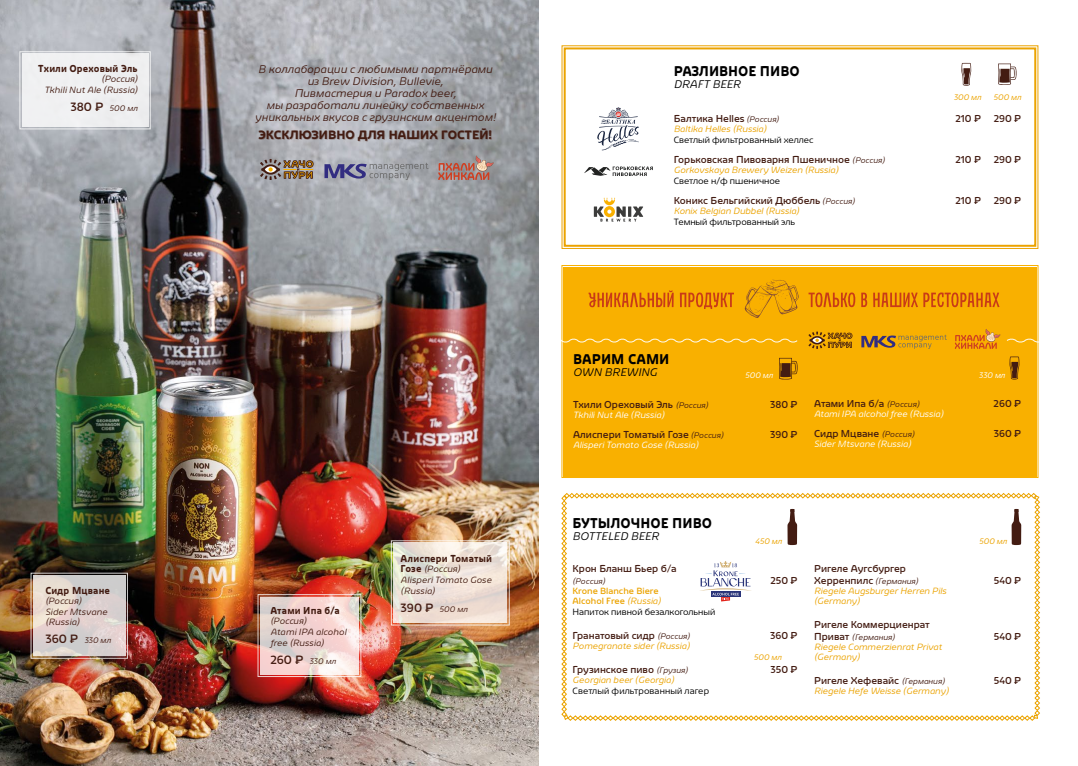
<style>
.page{position:relative;width:1078px;height:766px;background:#fff}
.page>*{position:absolute;margin:0;border:0;box-sizing:border-box;transform-origin:0 0}
.t1{font:700 14px "Hachoipury";color:#000}
.t2{font:12px "Hachoipury Shadow";color:#431c12}
.t3{font:italic 300 11px/12px "Hachoipury";letter-spacing:.005em;color:#431c12;text-align:center}
.t4{font:italic 300 11px "Hachoipury";letter-spacing:.005em;color:#000}
.t5{font:10px/12px "Hachoipury";color:#431c12}
.t6{font:700 10px "Hachoipury";letter-spacing:.015em;color:#431c12}
.t7{font:italic 300 9px/10px "Hachoipury";color:#eba300}
.t8{font:italic 300 9px/11px "Hachoipury";letter-spacing:.015em;color:#431c12}
.t9{font:300 9px "Hachoipury";color:#000}
.t10{font:italic 300 9px "Hachoipury";color:#fff}
.t11{font:9px/10px "Hachoipury";color:#eba300}
.t12{font:italic 300 8px "Hachoipury";color:#431c12}
.t13{font:italic 300 8px "Hachoipury";color:#eba300}
.t14{font:italic 300 8px "Hachoipury";color:#fff}
.s1{font-weight:400;font-style:normal;font-size:12px}
.s2{font-weight:700;font-style:normal;font-size:10px}
.s3{font-weight:300;font-style:italic;font-size:8px}
.s4{font-weight:300;font-style:italic}
.s5{font-weight:400;font-style:normal;font-size:10px}
</style>
<div class="page">
<img style="left:0;top:0;width:538px;height:765px">
<svg style="left:30px;top:572px;width:98px;height:87px;background:#d1c5c0"></svg>
<div style="left:33px;top:575px;width:92px;height:81px;border:2px solid #fff"></div>
<svg style="left:257px;top:593px;width:104px;height:84px;background:#eacdc9"></svg>
<div style="left:260px;top:596px;width:99px;height:78px;border:2px solid #fff"></div>
<svg style="left:390px;top:540px;width:120px;height:85px;background:#e7d9cc"></svg>
<div style="left:393px;top:542px;width:114px;height:80px;border:2px solid #fff"></div>
<svg style="left:19px;top:51px;width:132px;height:79px"></svg>
<div style="left:22px;top:54px;width:126px;height:73px;border:2px solid #fff"></div>
<div style="left:561px;top:265px;width:477px;height:213px;background:#f9b000"></div>
<div style="left:564px;top:268px;width:471px;height:207px;border:1px solid #f8b000"></div>
<svg style="left:808px;top:331px;width:44px;height:18px"></svg>
<svg style="left:861px;top:334px;width:85px;height:15px"></svg>
<svg style="left:778px;top:358px;width:19px;height:21px"></svg>
<svg style="left:1009px;top:356px;width:10px;height:23px"></svg>
<svg style="left:260px;top:159px;width:53px;height:21px"></svg>
<svg style="left:324px;top:163px;width:104px;height:17px;background:#8b8ca0"></svg>
<svg style="left:438px;top:155px;width:55px;height:25px"></svg>
<svg style="left:561px;top:337px;width:237px;height:6px"></svg>
<svg style="left:588px;top:290px;width:145px;height:19px;background:#e88707"></svg>
<svg style="left:744px;top:279px;width:54px;height:39px;background:#e8a206"></svg>
<svg style="left:808px;top:292px;width:191px;height:15px;background:#e58009"></svg>
<svg style="left:954px;top:329px;width:85px;height:20px;background:#f1a213"></svg>
<svg style="left:561px;top:45px;width:477px;height:204px"></svg>
<div style="left:563px;top:47px;width:472px;height:200px;border:2px solid #eba300"></div>
<svg style="left:584px;top:166px;width:68px;height:10px"></svg>
<svg style="left:593px;top:198px;width:50px;height:23px"></svg>
<svg style="left:997px;top:64px;width:19px;height:21px"></svg>
<svg style="left:961px;top:63px;width:10px;height:23px"></svg>
<svg style="left:596px;top:107px;width:43px;height:43px"></svg>
<svg style="left:561px;top:493px;width:478px;height:227px"></svg>
<p class="t6" style="left:38px;top:63px;width:101px">Тхили Ореховый Эль</p>
<p class="t8" style="left:44px;top:74px;width:95px;text-align:right">(Россия)<br>Tkhili Nut Ale (Russia)</p>
<p class="t12" style="left:70px;top:104px;width:69px"><span class="s1">380 ¤</span> 500 мл</p>
<p class="t6" style="left:45px;top:585px;width:66px">Сидр Мцване</p>
<p class="t8" style="left:45px;top:596px;width:64px">(Россия)<br>Sider Mtsvane</p>
<p class="t8" style="left:45px;top:617px;width:36px">(Russia)</p>
<p class="t12" style="left:45px;top:636px;width:67px"><span class="s1">360 ¤</span> 330 мл</p>
<p class="t3" style="left:255px;top:64px;width:242px">В коллаборации с любимыми партнёрами из Brew Division, Bullevie,<br>Пивмастерия и Paradox beer,<br>мы разработали линейку собственных уникальных вкусов с грузинским акцентом!</p>
<p class="t2" style="left:258px;top:128px;width:235px">ЭКСКЛЮЗИВНО ДЛЯ НАШИХ ГОСТЕЙ!</p>
<p class="t6" style="left:270px;top:605px;width:71px">Атами Ипа б/а</p>
<p class="t8" style="left:270px;top:616px;width:77px">(Россия)<br>Atami IPA alcohol free (Russia)</p>
<p class="t12" style="left:270px;top:657px;width:67px"><span class="s1">260 ¤</span> 330 мл</p>
<p class="t6" style="left:400px;top:552px;width:93px">Алиспери Томатый</p>
<p class="t8" style="left:400px;top:563px;width:92px"><span class="s2">Гозе</span> (Россия)<br>Alisperi Tomato Gose (Russia)</p>
<p class="t12" style="left:400px;top:604px;width:69px"><span class="s1">390 ¤</span> 500 мл</p>
<h1 class="t1" style="left:673px;top:63px;width:127px">РАЗЛИВНОЕ ПИВО</h1>
<p class="t4" style="left:673px;top:78px;width:68px">DRAFT BEER</p>
<p class="t13" style="left:953px;top:92px;width:29px">300 мл</p>
<p class="t13" style="left:993px;top:92px;width:29px">500 мл</p>
<p class="t5" style="left:673px;top:112px;width:107px">Балтика Helles <span class="s3">(Россия)</span></p>
<p class="t5" style="left:955px;top:112px;width:27px">210 ¤</p>
<p class="t5" style="left:993px;top:112px;width:29px">290 ¤</p>
<p class="t7" style="left:673px;top:124px;width:94px">Baltika Helles (Russia)</p>
<p class="t9" style="left:673px;top:134px;width:141px">Светлый фильтрованный хеллес</p>
<p class="t5" style="left:673px;top:153px;width:213px">Горьковская Пивоварня Пшеничное <span class="s3">(Россия)</span></p>
<p class="t5" style="left:955px;top:153px;width:27px">210 ¤</p>
<p class="t5" style="left:993px;top:153px;width:29px">290 ¤</p>
<p class="t7" style="left:673px;top:165px;width:166px">Gorkovskaya Brewery Weizen (Russia)</p>
<p class="t9" style="left:673px;top:175px;width:108px">Светлое н/ф пшеничное</p>
<p class="t5" style="left:673px;top:194px;width:183px">Коникс Бельгийский Дюббель <span class="s3">(Россия)</span></p>
<p class="t5" style="left:955px;top:194px;width:27px">210 ¤</p>
<p class="t5" style="left:993px;top:194px;width:29px">290 ¤</p>
<p class="t7" style="left:673px;top:206px;width:127px">Konix Belgian Dubbel (Russia)</p>
<p class="t9" style="left:673px;top:216px;width:123px">Темный фильтрованный эль</p>
<h1 class="t1" style="left:573px;top:351px;width:98px">ВАРИМ САМИ</h1>
<p class="t4" style="left:573px;top:366px;width:86px">OWN BREWING</p>
<p class="t5" style="left:573px;top:398px;width:136px">Тхили Ореховый Эль <span class="s3">(Россия)</span></p>
<p class="t5" style="left:770px;top:398px;width:29px">380 ¤</p>
<p class="t10" style="left:573px;top:410px;width:93px">Tkhili Nut Ale (Russia)</p>
<p class="t5" style="left:573px;top:428px;width:152px">Алиспери Томатый Гозе <span class="s3">(Россия)</span></p>
<p class="t5" style="left:770px;top:428px;width:29px">390 ¤</p>
<p class="t10" style="left:573px;top:440px;width:127px">Alisperi Tomato Gose (Russia)</p>
<p class="t14" style="left:745px;top:371px;width:29px">500 мл</p>
<p class="t14" style="left:978px;top:371px;width:28px">330 мл</p>
<p class="t5" style="left:814px;top:398px;width:107px">Атами Ипа б/а <span class="s3">(Россия)</span></p>
<p class="t5" style="left:993px;top:398px;width:29px">260 ¤</p>
<p class="t10" style="left:814px;top:409px;width:131px">Atami IPA alcohol free (Russia)</p>
<p class="t5" style="left:814px;top:428px;width:102px">Сидр Мцване <span class="s3">(Россия)</span></p>
<p class="t5" style="left:993px;top:428px;width:29px">360 ¤</p>
<p class="t10" style="left:814px;top:439px;width:98px">Sider Mtsvane (Russia)</p>
<h1 class="t1" style="left:572px;top:515px;width:141px">БУТЫЛОЧНОЕ ПИВО</h1>
<p class="t4" style="left:572px;top:530px;width:88px">BOTTELED BEER</p>
<p class="t5" style="left:572px;top:562px;width:106px">Крон Бланш Бьер б/а</p>
<p class="t12" style="left:572px;top:576px;width:34px">(Россия)</p>
<p class="t5" style="left:770px;top:574px;width:29px">250 ¤</p>
<p class="t11" style="left:572px;top:585px;width:90px">Krone Blanche Biere<br>Alcohol Free <span class="s4">(Russia)</span></p>
<p class="t9" style="left:572px;top:606px;width:144px">Напиток пивной безалкогольный</p>
<p class="t5" style="left:572px;top:629px;width:119px">Гранатовый сидр <span class="s3">(Россия)</span></p>
<p class="t5" style="left:769px;top:629px;width:29px">360 ¤</p>
<p class="t7" style="left:572px;top:641px;width:119px">Pomegranate sider (Russia)</p>
<p class="t5" style="left:572px;top:663px;width:117px">Грузинское пиво <span class="s3">(Грузия)</span></p>
<p class="t5" style="left:770px;top:663px;width:28px">350 ¤</p>
<p class="t7" style="left:572px;top:675px;width:103px">Georgian beer (Georgia)</p>
<p class="t9" style="left:572px;top:685px;width:138px">Светлый фильтрованный лагер</p>
<p class="t13" style="left:755px;top:536px;width:28px">450 мл</p>
<p class="t13" style="left:978px;top:536px;width:29px">500 мл</p>
<p class="t5" style="left:814px;top:562px;width:106px">Ригеле Аугсбургер<br>Херренпилс <span class="s3">(Германия)</span></p>
<p class="t5" style="left:993px;top:574px;width:29px">540 ¤</p>
<p class="t7" style="left:814px;top:586px;width:134px">Riegele Augsburger Herren Pils (Germany)</p>
<p class="t5" style="left:814px;top:618px;width:117px">Ригеле Коммерциенрат</p>
<p class="t12" style="left:814px;top:632px;width:82px"><span class="s5">Приват</span> (Германия)</p>
<p class="t5" style="left:993px;top:630px;width:29px">540 ¤</p>
<p class="t7" style="left:814px;top:642px;width:129px">Riegele Commerzienrat Privat (Germany)</p>
<p class="t5" style="left:814px;top:674px;width:132px">Ригеле Хефевайс <span class="s3">(Германия)</span></p>
<p class="t5" style="left:993px;top:674px;width:29px">540 ¤</p>
<p class="t7" style="left:814px;top:686px;width:136px">Riegele Hefe Weisse (Germany)</p>
<p class="t13" style="left:753px;top:652px;width:29px">500 мл</p>
</div>
